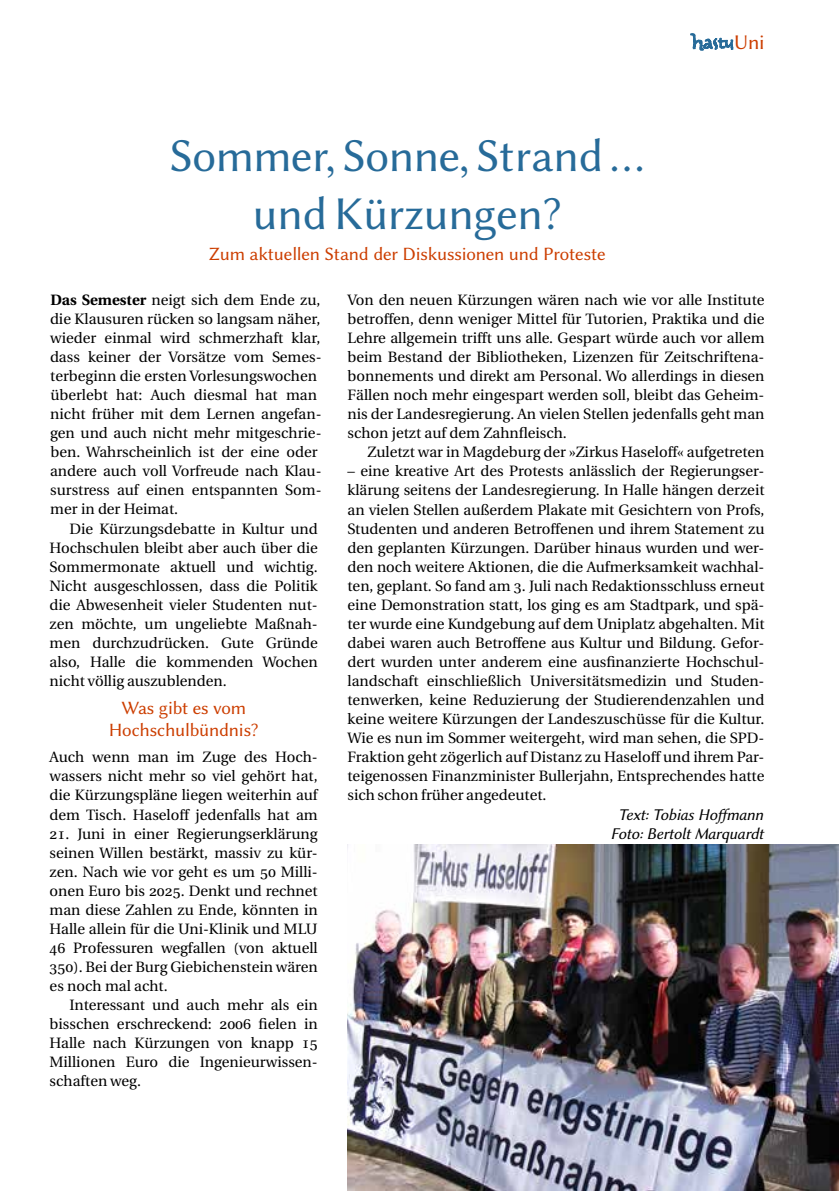
<style>
.page{position:relative;width:839px;height:1191px;background:#fff}
.page>*{position:absolute;margin:0;border:0;box-sizing:border-box;transform-origin:0 0}
.t1{font:47.25px/57.2px "Lin Biolinum O";letter-spacing:-.01em;color:#276b99;text-align:center}
.t2{font:21px "Lin Biolinum O";color:#cc3e00}
.t3{font:18.9px/22.8px "Lin Biolinum O";letter-spacing:-.01em;color:#cc3e00;text-align:center}
.t4{font:16.45px/19.1px "Lin Biolinum OI";letter-spacing:-.01em;color:#000;text-align:center}
.t5{font:15.05px/19.1px "Heuristica";color:#000;text-align:justify}
.s1{font-weight:700}
</style>
<div class="page">
<svg style="left:690px;top:34px;width:42px;height:16px"></svg>
<img style="left:347px;top:844px;width:491px;height:347px">
<h2 class="t2" style="left:733px;top:30px;width:32px">Uni</h2>
<h1 class="t1" style="left:169px;top:128px;width:477px">Sommer, Sonne, Strand … und Kürzungen?</h1>
<p class="t3" style="left:208px;top:242px;width:399px">Zum aktuellen Stand der Diskussionen und Proteste</p>
<p class="t5" style="left:50px;top:290px;width:273px;text-align:left"><span class="s1">Das Semester</span> neigt sich dem Ende zu, die Klausuren rücken so langsam näher, wieder einmal wird schmerzhaft klar, dass keiner der Vorsätze vom Semes&shy;terbeginn die ersten Vorlesungswochen überlebt hat: Auch diesmal hat man nicht früher mit dem Lernen angefan&shy;gen und auch nicht mehr mitgeschrie&shy;ben. Wahrscheinlich ist der eine oder andere auch voll Vorfreude nach Klau&shy;surstress auf einen entspannten Som&shy;mer in der Heimat.</p>
<p class="t5" style="left:50px;top:519px;width:269px;text-indent:20px">Die Kürzungsdebatte in Kultur und Hochschulen bleibt aber auch über die Sommermonate aktuell und wichtig.<br>Nicht ausgeschlossen, dass die Politik die Abwesenheit vieler Studenten nut&shy;zen möchte, um ungeliebte Maßnah&shy;men durchzudrücken. Gute Gründe also, Halle die kommenden Wochen nicht völlig auszublenden.</p>
<p class="t3" style="left:109px;top:696px;width:151px">Was gibt es vom<br>Hochschulbündnis?</p>
<p class="t5" style="left:50px;top:748px;width:269px">Auch wenn man im Zuge des Hoch&shy;wassers nicht mehr so viel gehört hat, die Kürzungspläne liegen weiterhin auf dem Tisch. Haseloff jedenfalls hat am</p>
<p class="t5" style="left:50px;top:824px;width:269px">21. Juni in einer Regierungserklärung seinen Willen bestärkt, massiv zu kür&shy;zen. Nach wie vor geht es um 50 Milli&shy;onen Euro bis 2025. Denkt und rechnet man diese Zahlen zu Ende, könnten in Halle allein für die Uni-Klinik und MLU 46 Professuren wegfallen (von aktuell 350). Bei der Burg Giebichenstein wären es noch mal acht.</p>
<p class="t5" style="left:50px;top:995px;width:269px;text-indent:20px">Interessant und auch mehr als ein bisschen erschreckend: 2006 fielen in Halle nach Kürzungen von knapp 15<br>Millionen Euro die Ingenieurwissen&shy;schaften weg.</p>
<p class="t5" style="left:347px;top:290px;width:418px">Von den neuen Kürzungen wären nach wie vor alle Institute betroffen, denn weniger Mittel für Tutorien, Praktika und die Lehre allgemein trifft uns alle. Gespart würde auch vor allem beim Bestand der Bibliotheken, Lizenzen für Zeitschriftena&shy;bonnements und direkt am Personal. Wo allerdings in diesen Fällen noch mehr eingespart werden soll, bleibt das Geheim&shy;nis der Landesregierung. An vielen Stellen jedenfalls geht man schon jetzt auf dem Zahnfleisch.</p>
<p class="t5" style="left:367px;top:443px;width:398px">Zuletzt war in Magdeburg der »Zirkus Haseloff« aufgetreten</p>
<p class="t5" style="left:347px;top:462px;width:418px">– eine kreative Art des Protests anlässlich der Regierungser&shy;klärung seitens der Landesregierung. In Halle hängen derzeit an vielen Stellen außerdem Plakate mit Gesichtern von Profs, Studenten und anderen Betroffenen und ihrem Statement zu den geplanten Kürzungen. Darüber hinaus wurden und wer&shy;den noch weitere Aktionen, die die Aufmerksamkeit wachhal&shy;ten, geplant. So fand am 3. Juli nach Redaktionsschluss erneut eine Demonstration statt, los ging es am Stadtpark, und spä&shy;ter wurde eine Kundgebung auf dem Uniplatz abgehalten. Mit dabei waren auch Betroffene aus Kultur und Bildung. Gefor&shy;dert wurden unter anderem eine ausfinanzierte Hochschul&shy;landschaft einschließlich Universitätsmedizin und Studen&shy;tenwerken, keine Reduzierung der Studierendenzahlen und keine weitere Kürzungen der Landeszuschüsse für die Kultur.<br>Wie es nun im Sommer weitergeht, wird man sehen, die SPD-Fraktion geht zögerlich auf Distanz zu Haseloff und ihrem Par&shy;teigenossen Finanzminister Bullerjahn, Entsprechendes hatte sich schon früher angedeutet.</p>
<p class="t4" style="left:610px;top:804px;width:154px">Text: Tobias Hoffmann<br>Foto: Bertolt Marquardt</p>
</div>
